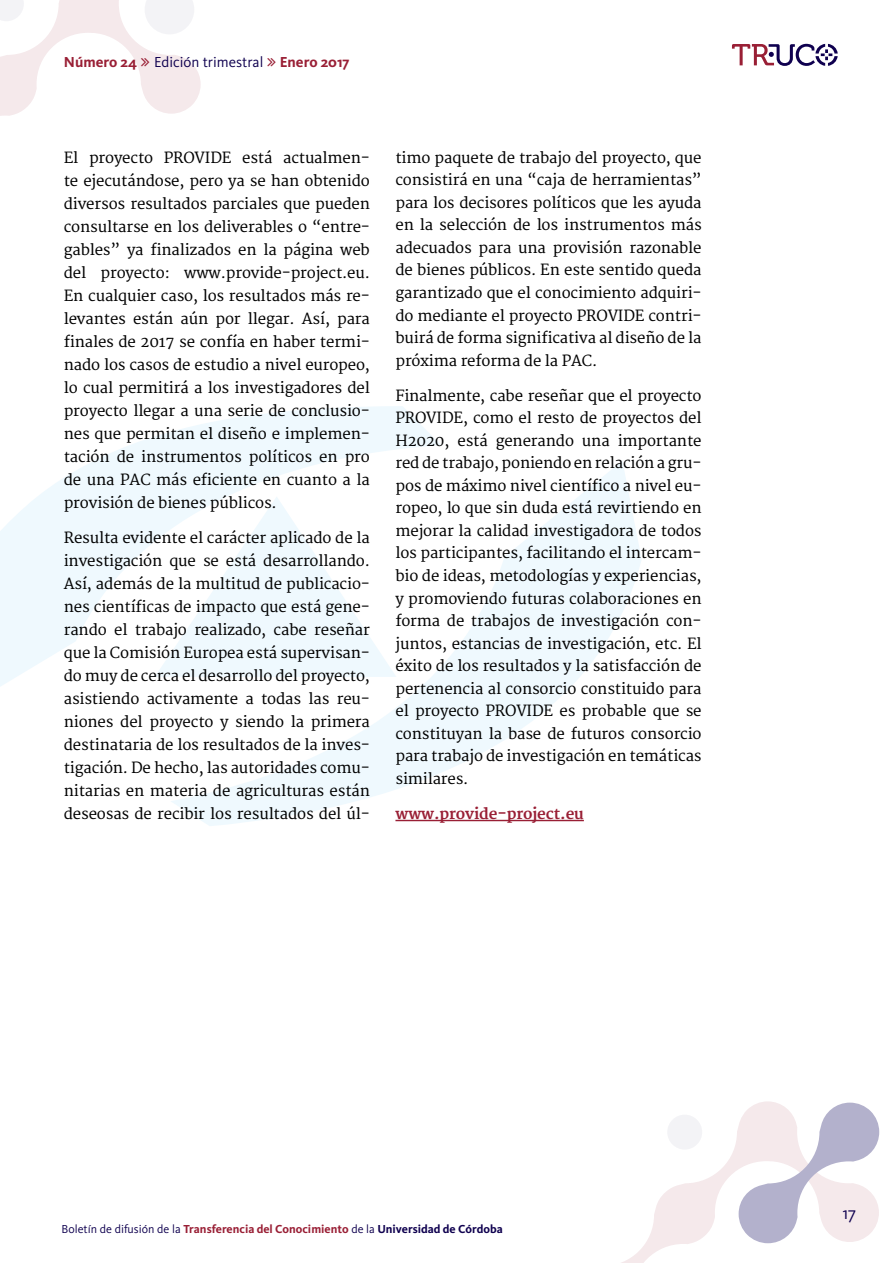
<style>
.page{position:relative;width:893px;height:1263px;background:#fff}
.page>*{position:absolute;margin:0;border:0;box-sizing:border-box;transform-origin:0 0}
.t1{font:18px "Kievit OT";color:#0f004f}
.t2{font:15px/23px "Merriweather";letter-spacing:-.01em;color:#000;text-align:justify}
.t3{font:700 15px "Kievit OT";color:#991f35}
.t4{font:700 15px "Merriweather";letter-spacing:-.01em;color:#991f35}
.t5{font:700 12px "Kievit OT";color:#991f35}
.s1{font-weight:400;color:#0f004f}
.s2{color:#0f004f}
</style>
<div class="page">
<svg style="left:0;top:406px;width:642px;height:420px"></svg>
<svg style="left:621px;top:1101px;width:150px;height:162px"></svg>
<svg style="left:739px;top:1102px;width:140px;height:141px"></svg>
<svg style="left:732px;top:44px;width:106px;height:22px"></svg>
<hr style="left:395px;top:820px;width:189px;height:1px;background:#991f35">
<svg style="left:0;top:0;width:201px;height:116px"></svg>
<p class="t3" style="left:64px;top:53px;width:287px">Número 24 <span class="s1">Edición trimestral</span> Enero 2017</p>
<p class="t2" style="left:64px;top:147px;width:308px">El proyecto PROVIDE está actualmen&shy;te ejecutándose, pero ya se han obtenido diversos resultados parciales que pueden consultarse en los deliverables o “entre&shy;gables” ya finalizados en la página web del proyecto: www.provide-project.eu.<br>En cualquier caso, los resultados más re&shy;levantes están aún por llegar. Así, para finales de 2017 se confía en haber termi&shy;nado los casos de estudio a nivel europeo, lo cual permitirá a los investigadores del proyecto llegar a una serie de conclusio&shy;nes que permitan el diseño e implemen&shy;tación de instrumentos políticos en pro de una PAC más eficiente en cuanto a la provisión de bienes públicos.</p>
<p class="t2" style="left:64px;top:527px;width:308px">Resulta evidente el carácter aplicado de la investigación que se está desarrollando.<br>Así, además de la multitud de publicacio&shy;nes científicas de impacto que está gene&shy;rando el trabajo realizado, cabe reseñar que la Comisión Europea está supervisan&shy;do muy de cerca el desarrollo del proyecto, asistiendo activamente a todas las reu&shy;niones del proyecto y siendo la primera destinataria de los resultados de la inves&shy;tigación. De hecho, las autoridades comu&shy;nitarias en materia de agriculturas están deseosas de recibir los resultados del úl-</p>
<p class="t2" style="left:395px;top:147px;width:308px;line-height:22.5px">timo paquete de trabajo del proyecto, que consistirá en una “caja de herramientas” para los decisores políticos que les ayuda en la selección de los instrumentos más adecuados para una provisión razonable de bienes públicos. En este sentido queda garantizado que el conocimiento adquiri&shy;do mediante el proyecto PROVIDE contri&shy;buirá de forma significativa al diseño de la próxima reforma de la PAC.</p>
<p class="t2" style="left:395px;top:385px;width:308px;line-height:22.5px">Finalmente, cabe reseñar que el proyecto PROVIDE, como el resto de proyectos del H2020, está generando una importante red de trabajo, poniendo en relación a gru&shy;pos de máximo nivel científico a nivel eu&shy;ropeo, lo que sin duda está revirtiendo en mejorar la calidad investigadora de todos los participantes, facilitando el intercam&shy;bio de ideas, metodologías y experiencias, y promoviendo futuras colaboraciones en forma de trabajos de investigación con&shy;juntos, estancias de investigación, etc. El éxito de los resultados y la satisfacción de pertenencia al consorcio constituido para el proyecto PROVIDE es probable que se constituyan la base de futuros consorcio para trabajo de investigación en temáticas similares.</p>
<p class="t4" style="left:395px;top:805px;width:190px">www.provide-project.eu</p>
<p class="t5" style="left:62px;top:1222px;width:443px"><span class="s1">Boletín de difusión de la</span> Transferencia del Conocimiento <span class="s1">de la</span> <span class="s2">Universidad de Córdoba</span></p>
<p class="t1" style="left:842px;top:1202px;width:15px">17</p>
</div>
